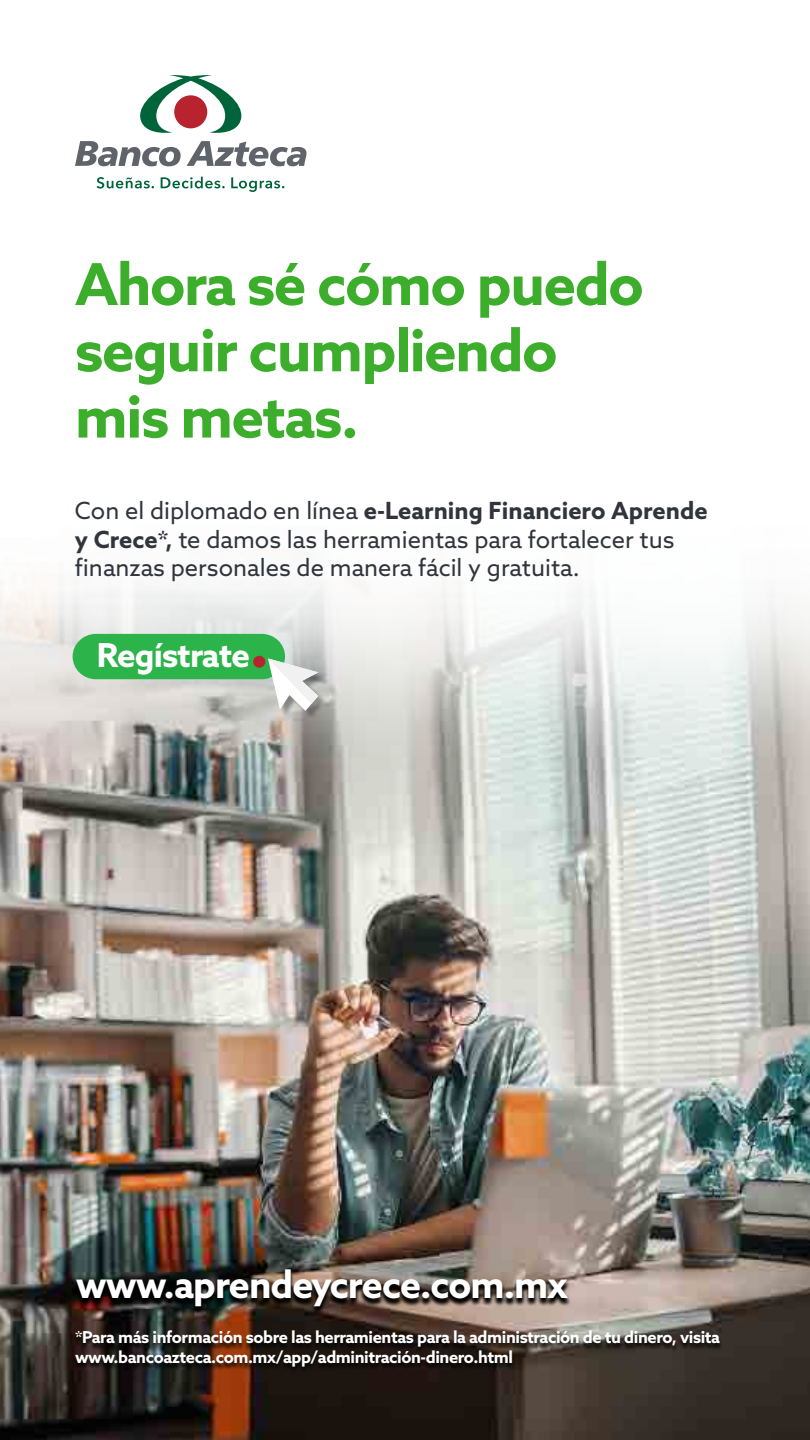
<style>
.page{position:relative;width:810px;height:1440px;background:#fff}
.page>*{position:absolute;margin:0;border:0;box-sizing:border-box;transform-origin:0 0}
.t1{font:700 57.82px/66.3px "Azo Sans";letter-spacing:-.025em;color:#3dae2b}
.t2{font:700 37.5px "Azo Sans";letter-spacing:-.025em;color:#fff}
.t3{font:700 33.08px "Azo Sans";letter-spacing:-.025em;color:#fff}
.t4{font:23.7px/28.4px "Azo Sans";color:#30343d}
.t5{font:700 16.5px/19.8px "Azo Sans";letter-spacing:-.025em;color:#fff}
.s1{font-weight:700}
.s2{font-size:66.07px;color:#b8232f}
</style>
<div class="page">
<img style="left:0;top:165px;width:810px;height:1275px">
<svg style="left:97px;top:177px;width:57px;height:12px"></svg>
<svg style="left:161px;top:177px;width:64px;height:11px"></svg>
<svg style="left:231px;top:177px;width:53px;height:15px"></svg>
<svg style="left:140px;top:75px;width:102px;height:58px"></svg>
<svg style="left:75px;top:141px;width:106px;height:25px"></svg>
<svg style="left:187px;top:141px;width:120px;height:25px"></svg>
<div style="left:269px;top:660px;width:58px;height:60px;background:#000;opacity:.35"></div>
<svg style="left:73px;top:634px;width:245px;height:77px;background:#85c591"></svg>
<div style="left:72px;top:1331px;width:651px;height:43px;background:#000;opacity:.9"></div>
<div style="left:73px;top:1270px;width:499px;height:45px;background:#000;opacity:.9"></div>
<h1 class="t1" style="left:75px;top:250px;width:570px">Ahora sé cómo puedo seguir cumpliendo mis metas.</h1>
<p class="t4" style="left:75px;top:497px;width:634px">Con el diplomado en línea <span class="s1">e-Learning Financiero Aprende y Crece*,</span> te damos las herramientas para fortalecer tus finanzas personales de manera fácil y gratuita.</p>
<h3 class="t3" style="left:97px;top:633px;width:174px">Regístrate<span class="s2">.</span></h3>
<h2 class="t2" style="left:76px;top:1260px;width:494px">www.aprendeycrece.com.mx</h2>
<p class="t5" style="left:75px;top:1327px;width:647px">*Para más información sobre las herramientas para la administración de tu dinero, visita www.bancoazteca.com.mx/app/adminitración-dinero.html</p>
</div>
